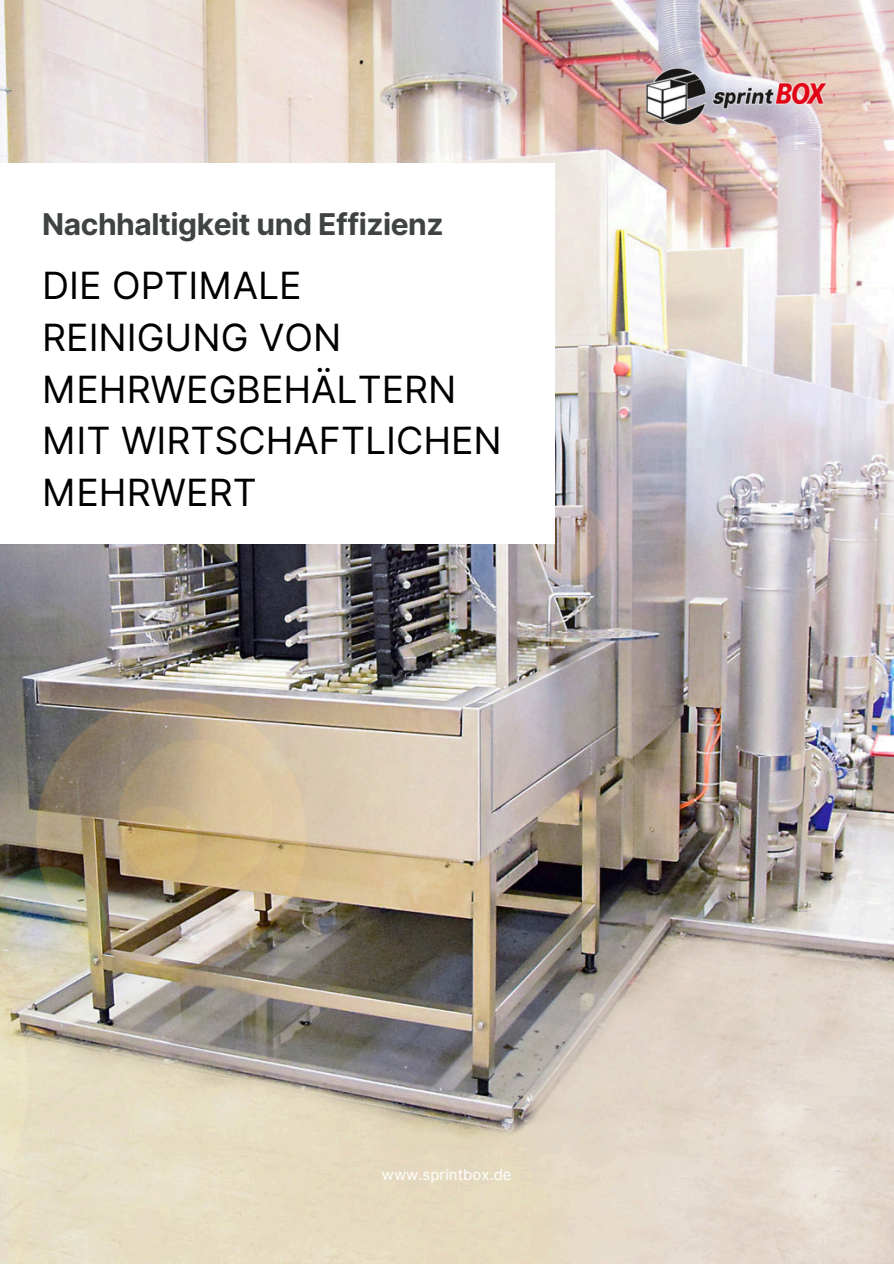
<style>
.page{position:relative;width:894px;height:1264px;background:#fff}
.page>*{position:absolute;margin:0;border:0;box-sizing:border-box;transform-origin:0 0}
.t1{font:37.5px/51.8px "Inter";color:#000}
.t2{font:700 30px "Inter";letter-spacing:-.015em;color:#3f4440}
.t3{font:15px "Inter";color:#fff}
</style>
<div class="page">
<img style="left:0;top:0;width:893px;height:1263px">
<img style="left:646px;top:67px;width:180px;height:59px">
<div style="left:0;top:163px;width:554px;height:380px;background:#fff"></div>
<p class="t2" style="left:42px;top:202px;width:403px">Nachhaltigkeit und Effizienz</p>
<p class="t1" style="left:42px;top:260px;width:461px">DIE OPTIMALE<br>REINIGUNG VON<br>MEHRWEGBEHÄLTERN<br>MIT WIRTSCHAFTLICHEN<br>MEHRWERT</p>
<p class="t3" style="left:382px;top:1163px;width:131px">www.sprintbox.de</p>
</div>
